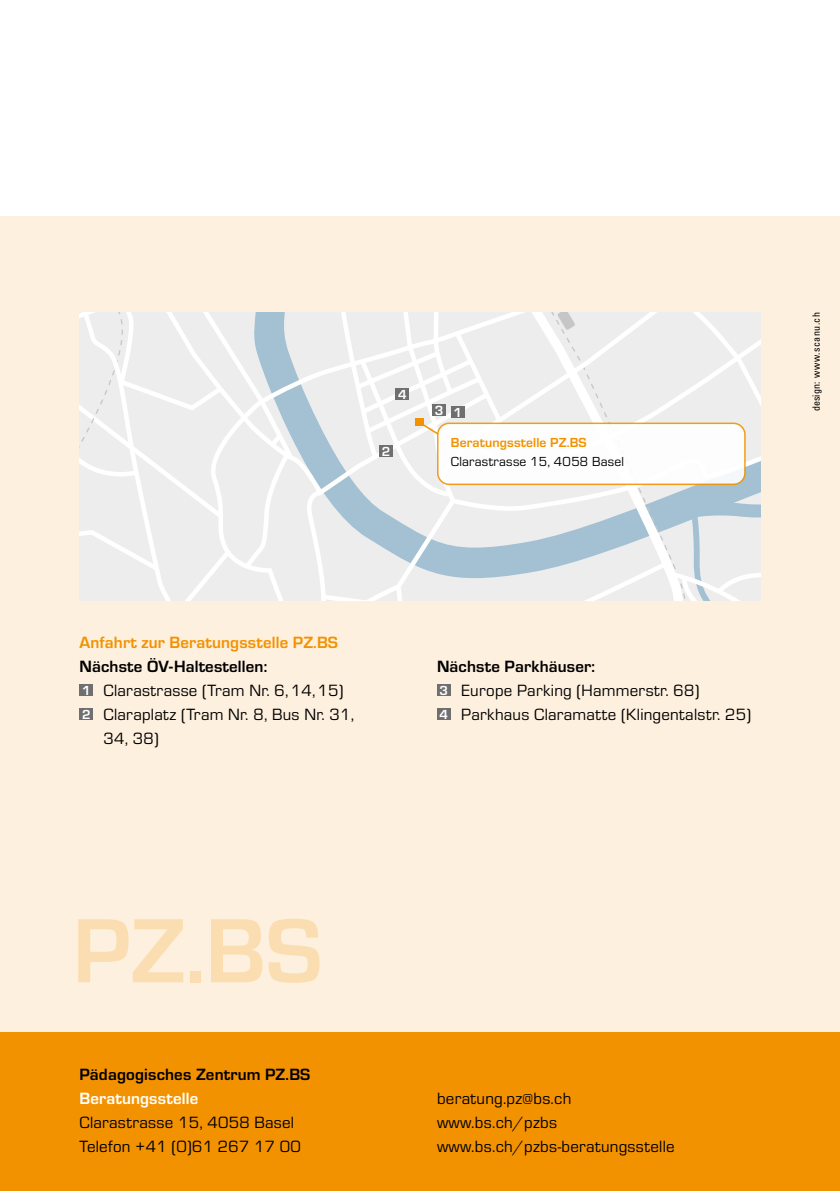
<style>
.page{position:relative;width:840px;height:1191px;background:#fff}
.page>*{position:absolute;margin:0;border:0;box-sizing:border-box;transform-origin:0 0}
.t1{font:16.8px/24px "Eurostile";letter-spacing:.015em;color:#000}
.t2{font:700 16.8px "Eurostile";letter-spacing:.01em;color:#000}
.t3{font:700 16.8px "Eurostile";letter-spacing:.01em;color:#f39200}
.t4{font:700 16.8px "Eurostile";letter-spacing:.01em;color:#fff}
.t5{font:700 13.8px "Eurostile";color:#fff}
.t6{font:13.6px "Eurostile";letter-spacing:.015em;color:#000}
.t7{font:700 13.6px "Eurostile";letter-spacing:.01em;color:#f39200}
.t8{font:700 13.6px/24px "Eurostile";color:#fff}
.t9{font:condensed 10px "Univers LT Pro";letter-spacing:.045em;color:#000}
</style>
<div class="page">
<div style="left:0;top:216px;width:839px;height:817px;background:#fef0de"></div>
<div style="left:0;top:1032px;width:839px;height:159px;background:#f39200"></div>
<svg style="left:78px;top:919px;width:105px;height:63px"></svg>
<div style="left:190px;top:971px;width:11px;height:11px;background:#fbddb2"></div>
<svg style="left:211px;top:919px;width:51px;height:63px"></svg>
<svg style="left:268px;top:918px;width:51px;height:65px"></svg>
<svg style="left:79px;top:312px;width:681px;height:288px;background:#e6e9eb"></svg>
<div style="left:414px;top:418px;width:9px;height:7px;background:#f39200"></div>
<div style="left:450px;top:406px;width:14px;height:12px;background:#706f6f"></div>
<div style="left:432px;top:404px;width:13px;height:12px;background:#706f6f"></div>
<div style="left:395px;top:388px;width:14px;height:12px;background:#706f6f"></div>
<div style="left:379px;top:445px;width:13px;height:12px;background:#706f6f"></div>
<div style="left:79px;top:684px;width:14px;height:12px;background:#706f6f"></div>
<div style="left:79px;top:708px;width:14px;height:12px;background:#706f6f"></div>
<div style="left:437px;top:684px;width:13px;height:12px;background:#706f6f"></div>
<div style="left:437px;top:708px;width:13px;height:12px;background:#706f6f"></div>
<div style="left:437px;top:423px;width:307px;height:61px;background:#fff;border-radius:11px"></div>
<div style="left:437px;top:422px;width:308px;height:63px;border:2px solid #f39200;border-radius:11px"></div>
<p class="t8" style="left:398px;top:381px;width:10px">4</p>
<p class="t8" style="left:381px;top:438px;width:10px">2</p>
<p class="t5" style="left:434px;top:400px;width:29px">3 <sub>1</sub></p>
<p class="t7" style="left:450px;top:432px;width:137px">Beratungsstelle PZ.BS</p>
<p class="t6" style="left:450px;top:452px;width:174px">Clarastrasse 15, 4058 Basel</p>
<p class="t9" style="left:809px;top:411px;width:101px;rotate:-90deg">design: www.scanu.ch</p>
<p class="t3" style="left:79px;top:630px;width:260px">Anfahrt zur Beratungsstelle PZ.BS</p>
<p class="t2" style="left:79px;top:654px;width:189px">Nächste ÖV-Haltestellen:</p>
<p class="t1" style="left:103px;top:678px;width:252px">Clarastrasse (Tram Nr. 6, 14, 15)<br>Claraplatz (Tram Nr. 8, Bus Nr. 31,<br>34, 38)</p>
<p class="t2" style="left:437px;top:654px;width:159px">Nächste Parkhäuser:</p>
<p class="t1" style="left:461px;top:678px;width:291px">Europe Parking (Hammerstr. 68)<br>Parkhaus Claramatte (Klingentalstr. 25)</p>
<p class="t8" style="left:82px;top:677px;width:10px">1<br>2</p>
<p class="t8" style="left:439px;top:677px;width:10px">3<br>4</p>
<p class="t2" style="left:79px;top:1062px;width:232px">Pädagogisches Zentrum PZ.BS</p>
<p class="t4" style="left:79px;top:1086px;width:120px">Beratungsstelle</p>
<p class="t1" style="left:79px;top:1110px;width:223px">Clarastrasse 15, 4058 Basel<br>Telefon +41 (0)61 267 17 00</p>
<p class="t1" style="left:437px;top:1086px;width:239px">beratung.pz@bs.ch www.bs.ch/pzbs www.bs.ch/pzbs-beratungsstelle</p>
</div>
